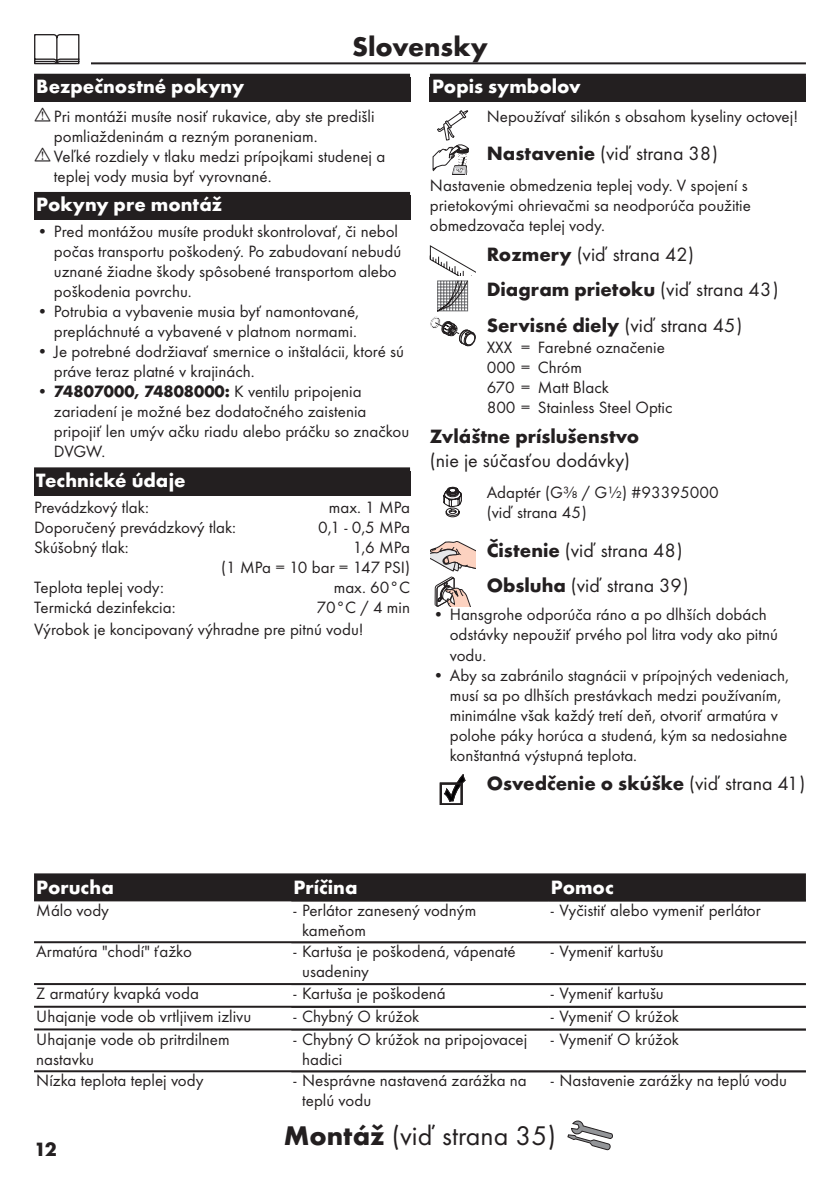
<style>
.page{position:relative;width:840px;height:1191px;background:#fff}
.page>*{position:absolute;margin:0;border:0;box-sizing:border-box;transform-origin:0 0}
.Montage_mit_Symbol_SK{font:28px "Futura TOT Boo";color:#231f20}
.Montage_mit_Symbol_CS{font:700 28px "Futura TOT";color:#231f20}
.Montage_mit_Symbol_CS-2{font:20px/35.4px "Futura TOT Boo";color:#231f20}
.Montage_mit_Symbol_CS-3{font:700 20px "Futura TOT";color:#fff}
.Montage_mit_Symbol_CS-4{font:700 20px "Futura TOT";color:#231f20}
.Tabelle_Kopf_SK{font:700 20px "Futura TOT";color:#fff}
.Montage_mit_Symbol_CS-5{font:17px/20px "Futura TOT Boo";color:#231f20}
.Tabelle_Spalte_SK{font:17px/20px "Futura TOT Boo";color:#231f20}
.s1{font-family:"Futura TOT";font-weight:700}
.s2{font-family:"Futura TOT Boo";font-weight:400}
</style>
<div class="page">
<hr style="left:34px;top:62px;width:771px;height:2px;background:#231f20">
<div style="left:23px;top:34px;width:68px;height:34px;background:#fff"></div>
<svg style="left:34px;top:34px;width:45px;height:30px"></svg>
<svg style="left:567px;top:1120px;width:45px;height:30px"></svg>
<div style="left:34px;top:74px;width:376px;height:28px;background:#231f20"></div>
<div style="left:34px;top:192px;width:376px;height:28px;background:#231f20"></div>
<div style="left:34px;top:467px;width:376px;height:28px;background:#231f20"></div>
<div style="left:429px;top:74px;width:376px;height:28px;background:#231f20"></div>
<svg style="left:432px;top:110px;width:36px;height:65px"></svg>
<svg style="left:429px;top:245px;width:46px;height:101px"></svg>
<svg style="left:443px;top:487px;width:19px;height:30px"></svg>
<svg style="left:430px;top:541px;width:45px;height:65px"></svg>
<svg style="left:440px;top:774px;width:25px;height:31px"></svg>
<div style="left:34px;top:873px;width:771px;height:26px;background:#231f20"></div>
<hr style="left:34px;top:899px;width:771px;height:2px;background:#231f20">
<hr style="left:34px;top:941px;width:771px;height:2px;background:#231f20">
<hr style="left:34px;top:983px;width:771px;height:2px;background:#231f20">
<hr style="left:34px;top:1005px;width:771px;height:2px;background:#231f20">
<hr style="left:34px;top:1028px;width:771px;height:2px;background:#231f20">
<hr style="left:34px;top:1070px;width:771px;height:2px;background:#231f20">
<p class="Montage_mit_Symbol_CS" style="left:352px;top:29px;width:137px">Slovensky</p>
<p class="Montage_mit_Symbol_CS-3" style="left:36px;top:74px;width:209px">Bezpečnostné pokyny</p>
<p class="Montage_mit_Symbol_CS-5" style="left:54px;top:106px;width:332px">Pri montáži musíte nosiť rukavice, aby ste predišli pomliaždeninám a rezným poraneniam.<br>Veľké rozdiely v tlaku medzi prípojkami studenej a teplej vody musia byť vyrovnané.</p>
<p class="Montage_mit_Symbol_CS-3" style="left:36px;top:192px;width:187px">Pokyny pre montáž</p>
<p class="Montage_mit_Symbol_CS-5" style="left:54px;top:221px;width:349px;text-indent:-17px">• Pred montážou musíte produkt skontrolovať, či nebol počas transportu poškodený. Po zabudovaní nebudú uznané žiadne škody spôsobené transportom alebo poškodenia povrchu.</p>
<p class="Montage_mit_Symbol_CS-5" style="left:37px;top:301px;width:323px;text-align:right">• Potrubia a vybavenie musia byť namontované, prepláchnuté a vybavené v platnom normami.</p>
<p class="Montage_mit_Symbol_CS-5" style="left:54px;top:341px;width:351px;text-indent:-17px">• Je potrebné dodržiavať smernice o inštalácii, ktoré sú práve teraz platné v krajinách.</p>
<p class="Montage_mit_Symbol_CS-5" style="left:54px;top:381px;width:356px;text-indent:-17px">• <span class="s1">74807000, 74808000:</span> K ventilu pripojenia zariadení je možné bez dodatočného zaistenia pripojiť len umýv ačku riadu alebo práčku so značkou DVGW.</p>
<p class="Montage_mit_Symbol_CS-3" style="left:36px;top:468px;width:151px">Technické údaje</p>
<p class="Montage_mit_Symbol_CS-5" style="left:34px;top:497px;width:116px">Prevádzkový tlak:</p>
<p class="Montage_mit_Symbol_CS-5" style="left:329px;top:497px;width:83px">max. 1 MPa</p>
<p class="Montage_mit_Symbol_CS-5" style="left:34px;top:517px;width:203px">Doporučený prevádzkový tlak:</p>
<p class="Montage_mit_Symbol_CS-5" style="left:318px;top:517px;width:93px">0,1 - 0,5 MPa</p>
<p class="Montage_mit_Symbol_CS-5" style="left:34px;top:537px;width:96px">Skúšobný tlak:</p>
<p class="Montage_mit_Symbol_CS-5" style="left:221px;top:537px;width:190px;text-align:right">1,6 MPa<br>(1 MPa = 10 bar = 147 PSI)</p>
<p class="Montage_mit_Symbol_CS-5" style="left:34px;top:577px;width:131px">Teplota teplej vody:</p>
<p class="Montage_mit_Symbol_CS-5" style="left:333px;top:577px;width:78px">max. 60°C</p>
<p class="Montage_mit_Symbol_CS-5" style="left:34px;top:597px;width:143px">Termická dezinfekcia:</p>
<p class="Montage_mit_Symbol_CS-5" style="left:34px;top:595px;width:377px;line-height:22.8px;text-indent:282px">70°C / 4 min<br>Výrobok je koncipovaný výhradne pre pitnú vodu!</p>
<p class="Montage_mit_Symbol_CS-3" style="left:432px;top:74px;width:150px">Popis symbolov</p>
<p class="Montage_mit_Symbol_CS-5" style="left:486px;top:106px;width:313px">Nepoužívať silikón s obsahom kyseliny octovej!</p>
<p class="Montage_mit_Symbol_CS-2" style="left:486px;top:135px;width:232px"><span class="s1">Nastavenie</span> (viď strana 38)</p>
<p class="Montage_mit_Symbol_CS-5" style="left:429px;top:175px;width:322px">Nastavenie obmedzenia teplej vody. V spojení s prietokovými ohrievačmi sa neodporúča použitie obmedzovača teplej vody.</p>
<p class="Montage_mit_Symbol_CS-2" style="left:486px;top:236px;width:293px"><span class="s1">Rozmery</span> (viď strana 42)<br><span class="s1">Diagram prietoku</span> (viď strana 43)<br><span class="s1">Servisné diely</span> (viď strana 45)</p>
<p class="Montage_mit_Symbol_CS-5" style="left:486px;top:337px;width:187px">XXX = Farebné označenie<br>000 = Chróm<br>670 = Matt Black<br>800 = Stainless Steel Optic</p>
<p class="Montage_mit_Symbol_CS-2" style="left:429px;top:424px;width:211px;line-height:24px"><span class="s1">Zvláštne príslušenstvo </span>(nie je súčasťou dodávky)</p>
<p class="Montage_mit_Symbol_CS-5" style="left:486px;top:482px;width:233px">Adaptér (G⅜ / G½) #93395000 (viď strana 45)</p>
<p class="Montage_mit_Symbol_CS-2" style="left:486px;top:532px;width:203px"><span class="s1">Čistenie</span> (viď strana 48)<br><span class="s1">Obsluha</span> (viď strana 39)</p>
<p class="Montage_mit_Symbol_CS-5" style="left:449px;top:604px;width:329px;text-indent:-17px">• Hansgrohe odporúča ráno a po dlhších dobách odstávky nepoužiť prvého pol litra vody ako pitnú vodu.</p>
<p class="Montage_mit_Symbol_CS-5" style="left:449px;top:664px;width:340px;text-indent:-17px">• Aby sa zabránilo stagnácii v prípojných vedeniach, musí sa po dlhších prestávkach medzi používaním, minimálne však každý tretí deň, otvoriť armatúra v polohe páky horúca a studená, kým sa nedosiahne konštantná výstupná teplota.</p>
<p class="Montage_mit_Symbol_CS-4" style="left:486px;top:771px;width:320px">Osvedčenie o skúške <span class="s2">(viď strana 41)</span></p>
<p class="Tabelle_Kopf_SK" style="left:36px;top:874px;width:79px">Porucha</p>
<p class="Tabelle_Kopf_SK" style="left:293px;top:874px;width:65px">Príčina</p>
<p class="Tabelle_Kopf_SK" style="left:550px;top:874px;width:64px">Pomoc</p>
<p class="Tabelle_Spalte_SK" style="left:36px;top:899px;width:74px">Málo vody</p>
<p class="Montage_mit_Symbol_CS-5" style="left:302px;top:899px;width:175px;text-indent:-9px">- Perlátor zanesený vodným kameňom</p>
<p class="Montage_mit_Symbol_CS-5" style="left:550px;top:899px;width:211px">- Vyčistiť alebo vymeniť perlátor</p>
<p class="Tabelle_Spalte_SK" style="left:36px;top:941px;width:157px">Armatúra "chodí" ťažko</p>
<p class="Montage_mit_Symbol_CS-5" style="left:302px;top:941px;width:215px;text-indent:-9px">- Kartuša je poškodená, vápenaté usadeniny</p>
<p class="Montage_mit_Symbol_CS-5" style="left:550px;top:941px;width:114px">- Vymeniť kartušu</p>
<p class="Tabelle_Spalte_SK" style="left:36px;top:983px;width:164px">Z armatúry kvapká voda</p>
<p class="Montage_mit_Symbol_CS-5" style="left:293px;top:983px;width:154px">- Kartuša je poškodená</p>
<p class="Montage_mit_Symbol_CS-5" style="left:550px;top:983px;width:114px">- Vymeniť kartušu</p>
<p class="Tabelle_Spalte_SK" style="left:36px;top:1006px;width:216px">Uhajanje vode ob vrtljivem izlivu</p>
<p class="Montage_mit_Symbol_CS-5" style="left:293px;top:1006px;width:127px">- Chybný O krúžok</p>
<p class="Montage_mit_Symbol_CS-5" style="left:550px;top:1006px;width:130px">- Vymeniť O krúžok</p>
<p class="Tabelle_Spalte_SK" style="left:36px;top:1028px;width:195px">Uhajanje vode ob pritrdilnem nastavku</p>
<p class="Montage_mit_Symbol_CS-5" style="left:302px;top:1028px;width:226px;text-indent:-9px">- Chybný O krúžok na pripojovacej hadici</p>
<p class="Montage_mit_Symbol_CS-5" style="left:550px;top:1028px;width:130px">- Vymeniť O krúžok</p>
<p class="Tabelle_Spalte_SK" style="left:36px;top:1070px;width:169px">Nízka teplota teplej vody</p>
<p class="Montage_mit_Symbol_CS-5" style="left:302px;top:1070px;width:226px;text-indent:-9px">- Nesprávne nastavená zarážka na teplú vodu</p>
<p class="Montage_mit_Symbol_CS-5" style="left:550px;top:1070px;width:237px">- Nastavenie zarážky na teplú vodu</p>
<p class="Montage_mit_Symbol_CS-4" style="left:34px;top:1136px;width:24px">12</p>
<p class="Montage_mit_Symbol_SK" style="left:283px;top:1119px;width:274px"><span class="s1">Montáž</span> (viď strana 35)</p>
</div>
